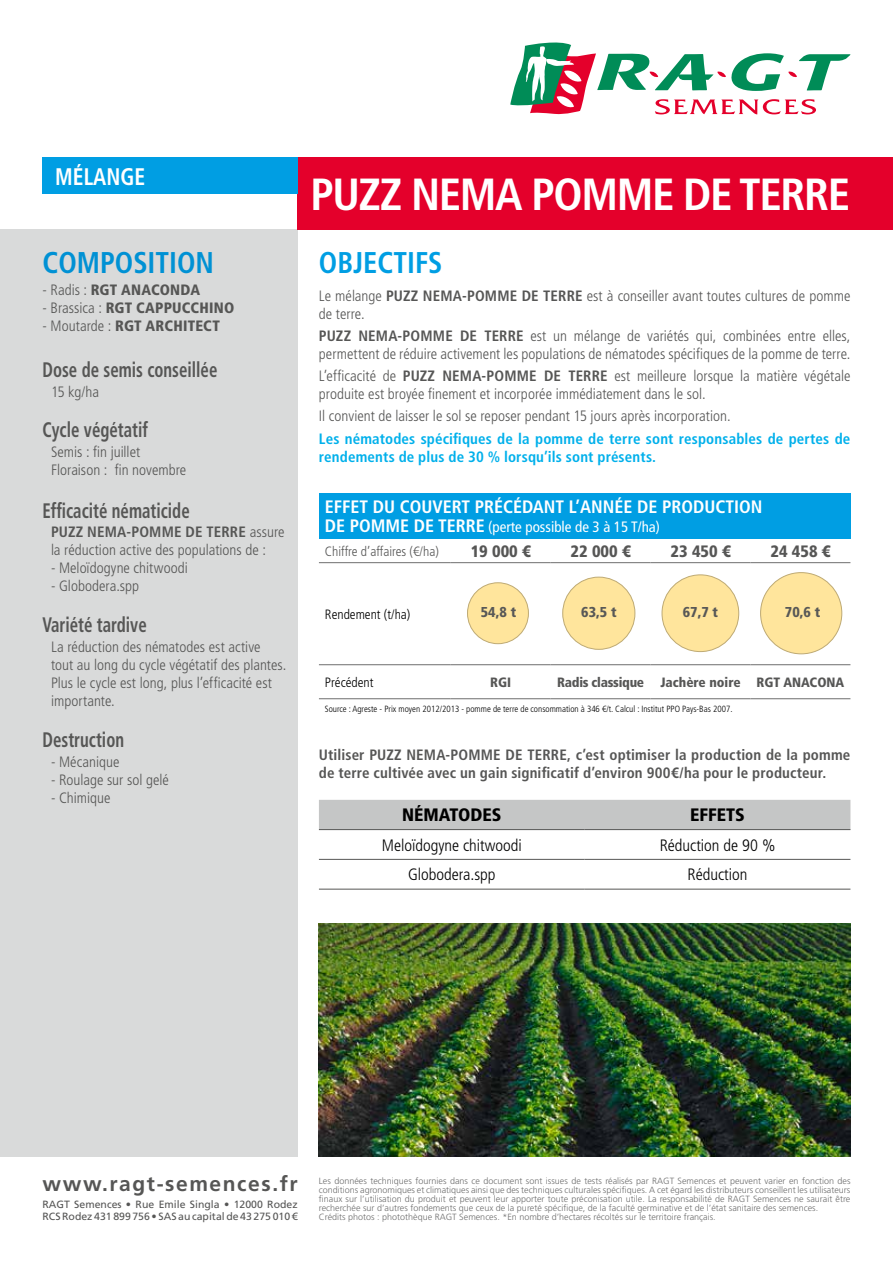
<style>
.page{position:relative;width:893px;height:1263px;background:#fff}
.page>*{position:absolute;margin:0;border:0;box-sizing:border-box;transform-origin:0 0}
.t1{font:700 condensed 45px "Frutiger LT Std";letter-spacing:-.03em;color:#fff}
.t2{font:700 condensed 30px "Frutiger LT Std";color:#0091d4;scale:.95 1}
.t3{font:700 condensed 30px "Frutiger LT Std";color:#009ee3;scale:.95 1}
.t4{font:700 condensed 24px "Frutiger LT Std";color:#fff;scale:.9 1}
.t5{font:700 condensed 21px "Frutiger LT Std";color:#565655;scale:.8 1}
.t6{font:700 21px "Frutiger LT Std";letter-spacing:.075em;color:#565655}
.t7{font:700 condensed 18px "Frutiger LT Std";color:#fff}
.t8{font:900 condensed 18px "Frutiger LT Std";color:#000}
.t9{font:300 condensed 16.5px "Frutiger LT Std";color:#000}
.t10{font:900 condensed 16.5px "Frutiger LT Std";color:#565655}
.t11{font:300 condensed 15px/18px "Frutiger LT Std";color:#565655}
.t12{font:700 condensed 15px/18px "Frutiger LT Std";letter-spacing:.01em;color:#565655}
.t13{font:700 condensed 15px/18px "Frutiger LT Std";letter-spacing:.01em;color:#00b0eb}
.t14{font:900 condensed 15px "Frutiger LT Std";letter-spacing:.01em;color:#565655}
.t15{font:condensed 15px "Frutiger LT Std";color:#fff}
.t16{font:900 condensed 14.4px "Frutiger LT Std";color:#585857}
.t17{font:900 condensed 13.5px "Frutiger LT Std";letter-spacing:-.005em;color:#565655}
.t18{font:300 condensed 13.5px "Frutiger LT Std";color:#000}
.t19{font:300 condensed 13.5px "Frutiger LT Std";color:#565655}
.t20{font:10.5px/12.6px "Frutiger LT Std";color:#565655}
.t21{font:300 9px/9px "Frutiger LT Std";color:#6e6e6e}
.t22{font:300 condensed 9px "Frutiger LT Std";color:#000}
.s1{font-weight:300}
.s2{font-weight:700}
.s3{font-weight:700;font-size:18px}
</style>
<div class="page">
<div style="left:0;top:230px;width:298px;height:927px;background:#d9dada"></div>
<svg style="left:510px;top:43px;width:340px;height:72px"></svg>
<div style="left:298px;top:157px;width:595px;height:73px;background:#e4002b"></div>
<div style="left:43px;top:157px;width:255px;height:36px;background:#009ee3"></div>
<div style="left:319px;top:800px;width:531px;height:29px;background:#c5c6c6"></div>
<hr style="left:319px;top:829px;width:266px;height:1px;background:#565655">
<hr style="left:585px;top:829px;width:265px;height:1px;background:#565655">
<hr style="left:319px;top:859px;width:266px;height:1px;background:#565655">
<hr style="left:585px;top:859px;width:265px;height:1px;background:#565655">
<hr style="left:319px;top:889px;width:266px;height:1px;background:#565655">
<hr style="left:585px;top:889px;width:265px;height:1px;background:#565655">
<div style="left:319px;top:493px;width:531px;height:45px;background:#009ee3"></div>
<hr style="left:319px;top:562px;width:132px;height:1px;background:#6e6e6e">
<hr style="left:451px;top:562px;width:100px;height:1px;background:#6e6e6e">
<hr style="left:551px;top:562px;width:100px;height:1px;background:#6e6e6e">
<hr style="left:651px;top:562px;width:99px;height:1px;background:#6e6e6e">
<hr style="left:750px;top:562px;width:100px;height:1px;background:#6e6e6e">
<hr style="left:319px;top:664px;width:132px;height:1px;background:#6e6e6e">
<hr style="left:451px;top:664px;width:100px;height:1px;background:#6e6e6e">
<hr style="left:551px;top:664px;width:100px;height:1px;background:#6e6e6e">
<hr style="left:651px;top:664px;width:99px;height:1px;background:#6e6e6e">
<hr style="left:750px;top:664px;width:100px;height:1px;background:#6e6e6e">
<hr style="left:319px;top:698px;width:132px;height:1px;background:#6e6e6e">
<hr style="left:451px;top:698px;width:100px;height:1px;background:#6e6e6e">
<hr style="left:551px;top:698px;width:100px;height:1px;background:#6e6e6e">
<hr style="left:651px;top:698px;width:99px;height:1px;background:#6e6e6e">
<hr style="left:750px;top:698px;width:100px;height:1px;background:#6e6e6e">
<div style="left:467px;top:583px;width:61px;height:61px;background:#ffe59c;border-radius:50%"></div>
<div style="left:467px;top:582px;width:62px;height:62px;border:1px solid #beaa74;border-radius:50%"></div>
<div style="left:563px;top:577px;width:72px;height:72px;background:#ffe59c;border-radius:50%"></div>
<div style="left:562px;top:577px;width:73px;height:73px;border:1px solid #beaa74;border-radius:50%"></div>
<div style="left:662px;top:575px;width:77px;height:77px;background:#ffe59c;border-radius:50%"></div>
<div style="left:662px;top:574px;width:77px;height:78px;border:1px solid #beaa74;border-radius:50%"></div>
<div style="left:761px;top:573px;width:81px;height:81px;background:#ffe59c;border-radius:50%"></div>
<div style="left:760px;top:572px;width:82px;height:82px;border:1px solid #beaa74;border-radius:50%"></div>
<img style="left:319px;top:923px;width:531px;height:234px">
<h3 class="t4" style="left:55px;top:162px;width:101px">MÉLANGE</h3>
<h1 class="t1" style="left:310px;top:168px;width:541px">PUZZ NEMA POMME DE TERRE</h1>
<h2 class="t2" style="left:43px;top:245px;width:182px">COMPOSITION</h2>
<h2 class="t3" style="left:319px;top:245px;width:132px">OBJECTIFS</h2>
<p class="t14" style="left:43px;top:281px;width:159px"><span class="s1">- Radis :</span> RGT ANACONDA</p>
<p class="t14" style="left:43px;top:299px;width:193px"><span class="s1">- Brassica :</span> RGT CAPPUCCHINO</p>
<p class="t14" style="left:43px;top:317px;width:179px"><span class="s1">- Moutarde :</span> RGT ARCHITECT</p>
<h3 class="t5" style="left:43px;top:357px;width:220px">Dose de semis conseillée</h3>
<p class="t11" style="left:51px;top:383px;width:50px">15 kg/ha</p>
<h3 class="t5" style="left:43px;top:417px;width:133px">Cycle végétatif</h3>
<p class="t11" style="left:51px;top:442px;width:137px">Semis : fin juillet<br>Floraison : fin novembre</p>
<h3 class="t5" style="left:43px;top:498px;width:186px">Efficacité nématicide</h3>
<p class="t11" style="left:51px;top:523px;width:235px"><span class="s2">PUZZ NEMA-POMME DE TERRE</span> assure la réduction active des populations de :</p>
<p class="t11" style="left:51px;top:559px;width:138px">- Meloïdogyne chitwoodi</p>
<p class="t11" style="left:51px;top:577px;width:90px">- Globodera.spp</p>
<h3 class="t5" style="left:43px;top:613px;width:132px">Variété tardive</h3>
<p class="t11" style="left:51px;top:638px;width:237px">La réduction des nématodes est active tout au long du cycle végétatif des plantes.<br>Plus le cycle est long, plus l’efficacité est importante.</p>
<h3 class="t5" style="left:43px;top:727px;width:103px">Destruction</h3>
<p class="t11" style="left:51px;top:753px;width:70px">- Mécanique</p>
<p class="t11" style="left:51px;top:771px;width:119px">- Roulage sur sol gelé</p>
<p class="t11" style="left:51px;top:789px;width:61px">- Chimique</p>
<p class="t11" style="left:319px;top:287px;width:533px">Le mélange <span class="s2">PUZZ NEMA-POMME DE TERRE</span> est à conseiller avant toutes cultures de pomme de terre.</p>
<p class="t11" style="left:319px;top:327px;width:533px"><span class="s2">PUZZ NEMA-POMME DE TERRE</span> est un mélange de variétés qui, combinées entre elles, permettent de réduire activement les populations de nématodes spécifiques de la pomme de terre.</p>
<p class="t11" style="left:319px;top:367px;width:533px">L’efficacité de <span class="s2">PUZZ NEMA-POMME DE TERRE</span> est meilleure lorsque la matière végétale produite est broyée finement et incorporée immédiatement dans le sol.</p>
<p class="t11" style="left:319px;top:407px;width:413px">Il convient de laisser le sol se reposer pendant 15 jours après incorporation.</p>
<p class="t13" style="left:319px;top:429px;width:533px">Les nématodes spécifiques de la pomme de terre sont responsables de pertes de rendements de plus de 30 % lorsqu’ils sont présents.</p>
<p class="t7" style="left:325px;top:496px;width:439px">EFFET DU COUVERT PRÉCÉDANT L’ANNÉE DE PRODUCTION</p>
<p class="t15" style="left:325px;top:518px;width:337px"><span class="s3">DE POMME DE TERRE</span> (perte possible de 3 à 15 T/ha)</p>
<p class="t19" style="left:325px;top:543px;width:115px">Chiffre d’affaires (€/ha)</p>
<p class="t10" style="left:471px;top:541px;width:62px">19 000 €</p>
<p class="t10" style="left:571px;top:541px;width:62px">22 000 €</p>
<p class="t10" style="left:670px;top:541px;width:62px">23 450 €</p>
<p class="t10" style="left:770px;top:541px;width:62px">24 458 €</p>
<p class="t16" style="left:481px;top:604px;width:37px">54,8 t</p>
<p class="t16" style="left:581px;top:604px;width:37px">63,5 t</p>
<p class="t16" style="left:683px;top:604px;width:37px">67,7 t</p>
<p class="t16" style="left:785px;top:604px;width:37px">70,6 t</p>
<p class="t18" style="left:325px;top:606px;width:87px">Rendement (t/ha)</p>
<p class="t18" style="left:325px;top:674px;width:50px">Précédent</p>
<p class="t17" style="left:490px;top:674px;width:23px">RGI</p>
<p class="t17" style="left:557px;top:674px;width:289px">Radis classique Jachère noire RGT ANACONA</p>
<p class="t22" style="left:325px;top:703px;width:409px">Source : Agreste - Prix moyen 2012/2013 - pomme de terre de consommation à 346 €/t. Calcul : Institut PPO Pays-Bas 2007.</p>
<p class="t12" style="left:319px;top:746px;width:533px">Utiliser PUZZ NEMA-POMME DE TERRE, c’est optimiser la production de la pomme de terre cultivée avec un gain significatif d’environ 900€/ha pour le producteur.</p>
<p class="t8" style="left:402px;top:804px;width:101px">NÉMATODES</p>
<p class="t8" style="left:690px;top:804px;width:56px">EFFETS</p>
<p class="t9" style="left:382px;top:836px;width:142px">Meloïdogyne chitwoodi</p>
<p class="t9" style="left:660px;top:836px;width:117px">Réduction de 90 %</p>
<p class="t9" style="left:408px;top:865px;width:89px">Globodera.spp</p>
<p class="t9" style="left:688px;top:865px;width:61px">Réduction</p>
<h3 class="t6" style="left:43px;top:1171px;width:257px">www.ragt-semences.fr</h3>
<p class="t20" style="left:43px;top:1198px;width:257px">RAGT Semences • Rue Emile Singla • 12000 Rodez<br>RCS Rodez 431 899 756 • SAS au capital de 43 275 010 €</p>
<p class="t21" style="left:319px;top:1177px;width:533px">Les données techniques fournies dans ce document sont issues de tests réalisés par RAGT Semences et peuvent varier en fonction des conditions agronomiques et climatiques ainsi que des techniques culturales spécifiques. A cet égard les distributeurs conseillent les utilisateurs finaux sur l’utilisation du produit et peuvent leur apporter toute préconisation utile. La responsabilité de RAGT Semences ne saurait être recherchée sur d’autres fondements que ceux de la pureté spécifique, de la faculté germinative et de l’état sanitaire des semences.<br>Crédits photos : photothèque RAGT Semences. *En nombre d’hectares récoltés sur le territoire français.</p>
</div>
